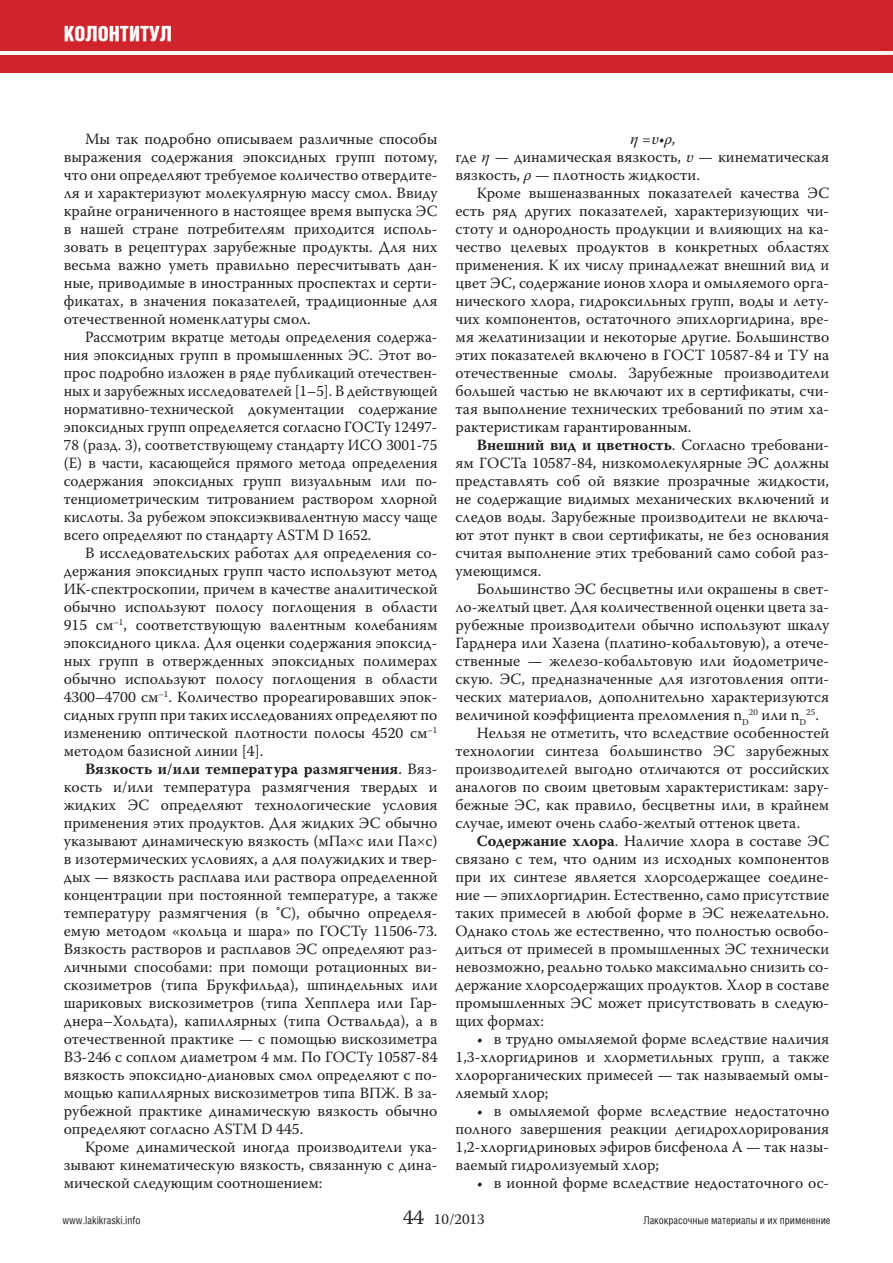
<style>
.page{position:relative;width:893px;height:1263px;background:#fff}
.page>*{position:absolute;margin:0;border:0;box-sizing:border-box;transform-origin:0 0}
.t1{font:900 21px "GL Helios Cond";color:#fff;scale:.95 1}
.t2{font:15.6px/18px "Warnock Pro";color:#231f20;text-align:justify}
.t3{font:15px "Warnock Pro";color:#231f20}
.t4{font:10.5px "GL Helios Cond";color:#231f20}
.t5{font:9px "Warnock Pro";color:#231f20}
.s1{font-weight:700}
.s2{font-family:"Pragmatica C"}
.s3{font-style:italic}
.s4{font-size:15.6px}
.s5{font-size:21px}
</style>
<div class="page">
<div style="left:0;top:0;width:893px;height:72px;background:#d1232a"></div>
<hr style="left:0;top:52px;width:893px;height:3px;background:#fbfbfb">
<h1 class="t1" style="left:64px;top:22px;width:116px">КОЛОНТИТУЛ</h1>
<p class="t2" style="left:64px;top:131px;width:375px;text-indent:21px">Мы так подробно описываем различные способы выражения содержания эпоксидных групп потому, что они определяют требуемое количество отвердите&shy;ля и характеризуют молекулярную массу смол. Ввиду крайне ограниченного в настоящее время выпуска ЭС в нашей стране потребителям приходится исполь&shy;зовать в рецептурах зарубежные продукты. Для них весьма важно уметь правильно пересчитывать дан&shy;ные, приводимые в иностранных проспектах и серти&shy;фикатах, в значения показателей, традиционные для отечественной номенклатуры смол.</p>
<p class="t2" style="left:64px;top:329px;width:375px;text-indent:21px">Рассмотрим вкратце методы определения содержа&shy;ния эпоксидных групп в промышленных ЭС. Этот во&shy;прос подробно изложен в ряде публикаций отечествен&shy;ных и зарубежных исследователей [1–5]. В действующей нормативно-технической документации содержание эпоксидных групп определяется согласно ГОСТу 12497- 78 (разд. 3), соответствующему стандарту ИСО 3001-75 (Е) в части, касающейся прямого метода определения содержания эпоксидных групп визуальным или по&shy;тенциометрическим титрованием раствором хлорной кислоты. За рубежом эпоксиэквивалентную массу чаще всего определяют по стандарту ASTM D 1652.</p>
<p class="t2" style="left:64px;top:545px;width:375px;text-indent:21px">В исследовательских работах для определения со&shy;держания эпоксидных групп часто используют метод ИК-спектроскопии, причем в качестве аналитической обычно используют полосу поглощения в области 915 см<sup>–1</sup>, соответствующую валентным колебаниям эпоксидного цикла. Для оценки содержания эпоксид&shy;ных групп в отвержденных эпоксидных полимерах обычно используют полосу поглощения в области 4300–4700 см<sup>–1</sup>. Количество прореагировавших эпок&shy;сидных групп при таких исследованиях определяют по изменению оптической плотности полосы 4520 см<sup>–1 </sup>методом базисной линии [4].</p>
<p class="t2" style="left:64px;top:761px;width:375px;text-indent:21px"><span class="s1">Вязкость и/или температура размягчения</span>. Вяз&shy;кость и/или температура размягчения твердых и жидких ЭС определяют технологические условия применения этих продуктов. Для жидких ЭС обычно указывают динамическую вязкость (мПа с или Па с) в изотермических условиях, а для полужидких и твер&shy;дых — вязкость расплава или раствора определенной концентрации при постоянной температуре, а также температуру размягчения (в <span class="s2">°</span>С), обычно определя&shy;емую методом «кольца и шара» по ГОСТу 11506-73.<br>Вязкость растворов и расплавов ЭС определяют раз&shy;личными способами: при помощи ротационных ви&shy;скозиметров (типа Брукфильда), шпиндельных или шариковых вискозиметров (типа Хепплера или Гар&shy;днера–Хольдта), капиллярных (типа Оствальда), а в отечественной практике — с помощью вискозиметра ВЗ-246 с соплом диаметром 4 мм. По ГОСТу 10587-84 вязкость эпоксидно-диановых смол определяют с по&shy;мощью капиллярных вискозиметров типа ВПЖ. В за&shy;рубежной практике динамическую вязкость обычно определяют согласно ASTM D 445.</p>
<p class="t2" style="left:64px;top:1139px;width:375px;text-indent:21px">Кроме динамической иногда производители ука&shy;зывают кинематическую вязкость, связанную с дина&shy;мической следующим соотношением:</p>
<p class="t2" style="left:455px;top:131px;width:375px;text-align:left;text-indent:175px"><span class="s3">η =υ•ρ,<br></span>где <span class="s3">η</span> — динамическая вязкость, <span class="s3">υ</span> — кинематическая вязкость, <span class="s3">ρ</span> — плотность жидкости.</p>
<p class="t2" style="left:455px;top:185px;width:375px;text-indent:21px">Кроме вышеназванных показателей качества ЭС есть ряд других показателей, характеризующих чи&shy;стоту и однородность продукции и влияющих на ка&shy;чество целевых продуктов в конкретных областях применения. К их числу принадлежат внешний вид и цвет ЭС, содержание ионов хлора и омыляемого орга&shy;нического хлора, гидроксильных групп, воды и лету&shy;чих компонентов, остаточного эпихлоргидрина, вре&shy;мя желатинизации и некоторые другие. Большинство этих показателей включено в ГОСТ 10587-84 и ТУ на отечественные смолы. Зарубежные производители большей частью не включают их в сертификаты, счи&shy;тая выполнение технических требований по этим ха&shy;рактеристикам гарантированным.</p>
<p class="t2" style="left:455px;top:437px;width:375px;text-indent:21px"><span class="s1">Внешний вид и цветность</span>. Согласно требовани&shy;ям ГОСТа 10587-84, низкомолекулярные ЭС должны представлять соб ой вязкие прозрачные жидкости, не содержащие видимых механических включений и следов воды. Зарубежные производители не включа&shy;ют этот пункт в свои сертификаты, не без основания считая выполнение этих требований само собой раз&shy;умеющимся.</p>
<p class="t2" style="left:455px;top:581px;width:375px;text-indent:21px">Большинство ЭС бесцветны или окрашены в свет&shy;ло-желтый цвет. Для количественной оценки цвета за&shy;рубежные производители обычно используют шкалу Гарднера или Хазена (платино-кобальтовую), а отече&shy;ственные — железо-кобальтовую или йодометриче&shy;скую. ЭС, предназначенные для изготовления опти&shy;ческих материалов, дополнительно характеризуются величиной коэффициента преломления n<sub>D</sub><sup>20</sup> или n<sub>D</sub></p>
<p class="t5" style="left:806px;top:708px;width:14px">25<span class="s4">.</span></p>
<p class="t2" style="left:455px;top:725px;width:375px;text-indent:21px">Нельзя не отметить, что вследствие особенностей технологии синтеза большинство ЭС зарубежных производителей выгодно отличаются от российских аналогов по своим цветовым характеристикам: зару&shy;бежные ЭС, как правило, бесцветны или, в крайнем случае, имеют очень слабо-желтый оттенок цвета.</p>
<p class="t2" style="left:455px;top:833px;width:375px;text-indent:21px"><span class="s1">Содержание хлора</span>. Наличие хлора в составе ЭС связано с тем, что одним из исходных компонентов при их синтезе является хлорсодержащее соедине&shy;ние — эпихлоргидрин. Естественно, само присутствие таких примесей в любой форме в ЭС нежелательно.<br>Однако столь же естественно, что полностью освобо&shy;диться от примесей в промышленных ЭС технически невозможно, реально только максимально снизить со&shy;держание хлорсодержащих продуктов. Хлор в составе промышленных ЭС может присутствовать в следую&shy;щих формах:</p>
<p class="t2" style="left:455px;top:1031px;width:375px;text-indent:21px">• в трудно омыляемой форме вследствие наличия 1,3-хлоргидринов и хлорметильных групп, а также хлорорганических примесей — так называемый омы&shy;ляемый хлор;</p>
<p class="t2" style="left:455px;top:1103px;width:375px;text-indent:21px">• в омыляемой форме вследствие недостаточно полного завершения реакции дегидрохлорирования 1,2-хлоргидриновых эфиров бисфенола А — так назы&shy;ваемый гидролизуемый хлор;</p>
<p class="t2" style="left:477px;top:1175px;width:354px">• в ионной форме вследствие недостаточного ос-</p>
<p class="t4" style="left:63px;top:1214px;width:79px">www.lakikraski.info</p>
<p class="t3" style="left:403px;top:1213px;width:83px"><span class="s5">44</span> 10/2013</p>
<p class="t4" style="left:643px;top:1214px;width:189px">Лакокрасочные материалы и их применение</p>
</div>
